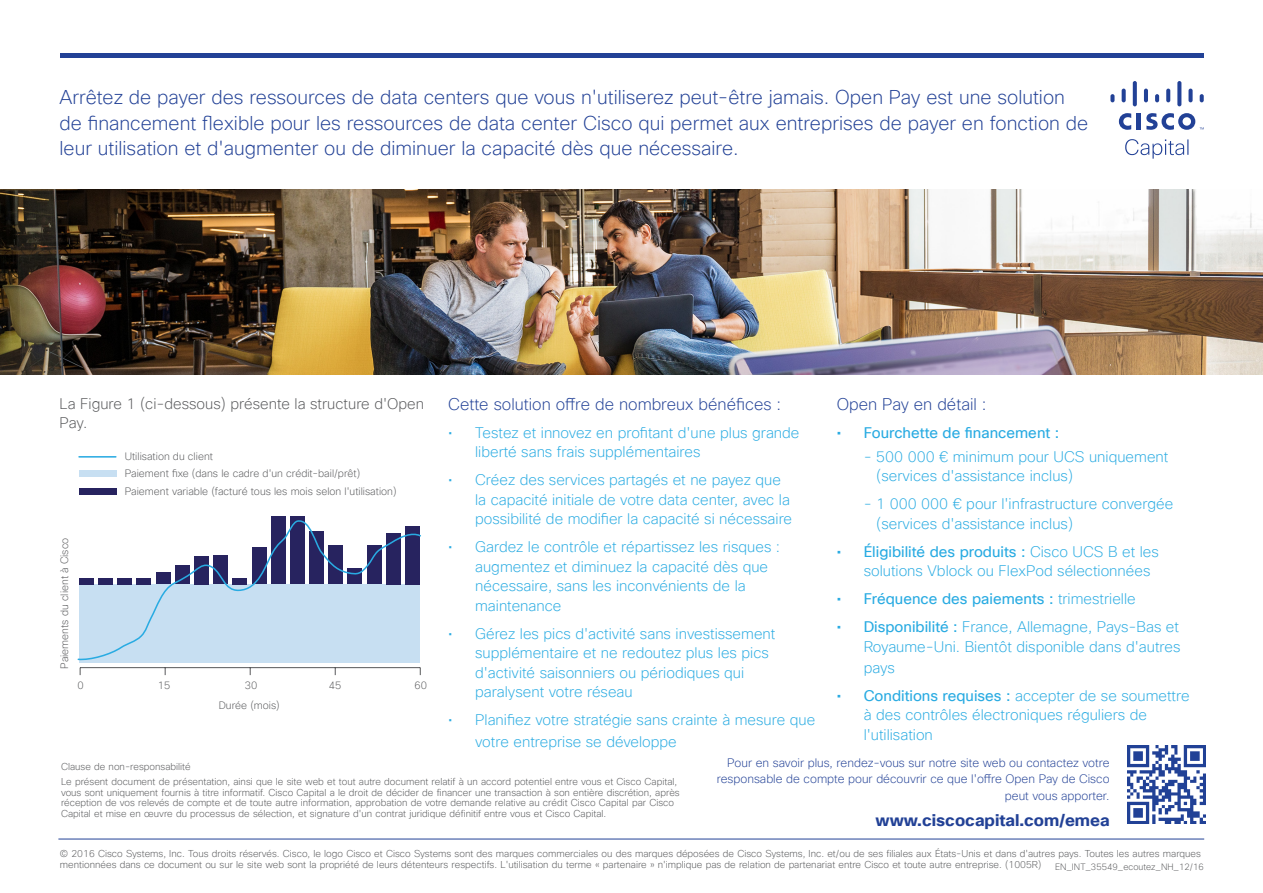
<style>
.page{position:relative;width:1263px;height:893px;background:#fff}
.page>*{position:absolute;margin:0;border:0;box-sizing:border-box;transform-origin:0 0}
.t1{font:200 19.5px/25.5px "Cisco Sans TT";color:#224196}
.t2{font:200 16.5px "Cisco Sans TT";color:#224196}
.t3{font:700 16.5px "Cisco Sans TT";color:#224196}
.t4{font:200 15px/19.5px "Cisco Sans TT";color:#29abe2}
.t5{font:15px "Cisco Sans TT";color:#29abe2}
.t6{font:200 15px/19.5px "Cisco Sans TT";color:#57585a}
.t7{font:200 12px/16.5px "Cisco Sans TT";color:#224196;text-align:right}
.t8{font:200 10.5px "Cisco Sans TT";color:#57585a}
.t9{font:200 9.75px/10.5px "Cisco Sans TT";color:#57585a}
.t10{font:200 9px "Cisco Sans TT";color:#57585a}
.s1{font-weight:400}
.s2{font-weight:200}
</style>
<div class="page">
<img style="left:0;top:189px;width:1263px;height:186px">
<hr style="left:58px;top:839px;width:1146px;height:1px;background:#224196">
<div style="left:60px;top:53px;width:1144px;height:5px;background:#224196"></div>
<img style="left:1127px;top:745px;width:78px;height:78px">
<svg style="left:1125px;top:139px;width:63px;height:20px"></svg>
<hr style="left:1137px;top:113px;width:4px;height:16px;background:#224196">
<svg style="left:1119px;top:113px;width:12px;height:17px"></svg>
<svg style="left:1110px;top:94px;width:4px;height:8px"></svg>
<svg style="left:1122px;top:89px;width:4px;height:13px"></svg>
<svg style="left:1133px;top:81px;width:4px;height:25px"></svg>
<hr style="left:1144px;top:89px;width:4px;height:13px;background:#224196;border-radius:2px">
<svg style="left:1155px;top:94px;width:4px;height:8px"></svg>
<svg style="left:1166px;top:89px;width:4px;height:13px"></svg>
<svg style="left:1177px;top:81px;width:4px;height:25px"></svg>
<svg style="left:1188px;top:89px;width:4px;height:13px"></svg>
<svg style="left:1200px;top:94px;width:4px;height:8px"></svg>
<svg style="left:1146px;top:113px;width:58px;height:17px"></svg>
<div style="left:79px;top:584px;width:341px;height:79px;background:#c7dff2"></div>
<div style="left:79px;top:470px;width:38px;height:7px;background:#c7dff2"></div>
<div style="left:79px;top:488px;width:38px;height:6px;background:#27235f"></div>
<svg style="left:77px;top:516px;width:344px;height:145px"></svg>
<hr style="left:79px;top:456px;width:37px;height:2px;background:#29abe2">
<hr style="left:80px;top:667px;width:340px;height:1px;background:#57585a">
<p class="t1" style="left:60px;top:85px;width:1030px">Arrêtez de payer des ressources de data centers que vous n'utiliserez peut-être jamais. Open Pay est une solution de financement flexible pour les ressources de data center Cisco qui permet aux entreprises de payer en fonction de leur utilisation et d'augmenter ou de diminuer la capacité dès que nécessaire.</p>
<p class="t6" style="left:60px;top:394px;width:366px">La Figure 1 (ci-dessous) présente la structure d'Open<br>Pay.</p>
<p class="t2" style="left:448px;top:393px;width:335px">Cette solution offre de nombreux bénéfices :</p>
<p class="t4" style="left:475px;top:423px;width:326px;text-indent:-27px">• Testez et innovez en profitant d'une plus grande liberté sans frais supplémentaires</p>
<p class="t4" style="left:475px;top:471px;width:319px;text-indent:-27px">• Créez des services partagés et ne payez que la capacité initiale de votre data center, avec la possibilité de modifier la capacité si nécessaire</p>
<p class="t4" style="left:475px;top:538px;width:307px;text-indent:-27px">• Gardez le contrôle et répartissez les risques : augmentez et diminuez la capacité dès que nécessaire, sans les inconvénients de la maintenance</p>
<p class="t4" style="left:475px;top:624px;width:302px;text-indent:-27px">• Gérez les pics d'activité sans investissement supplémentaire et ne redoutez plus les pics d'activité saisonniers ou périodiques qui paralysent votre réseau</p>
<p class="t4" style="left:475px;top:710px;width:342px;line-height:21px;text-indent:-27px">• Planifiez votre stratégie sans crainte à mesure que votre entreprise se développe</p>
<p class="t8" style="left:125px;top:449px;width:90px">Utilisation du client</p>
<p class="t8" style="left:125px;top:467px;width:237px">Paiement fixe (dans le cadre d'un crédit-bail/prêt)</p>
<p class="t8" style="left:125px;top:484px;width:273px">Paiement variable (facturé tous les mois selon l'utilisation)</p>
<p class="t8" style="left:58px;top:669px;width:132px;rotate:-90deg">Paiements du client à Cisco</p>
<p class="t8" style="left:77px;top:678px;width:8px">0</p>
<p class="t8" style="left:158px;top:678px;width:14px">15</p>
<p class="t8" style="left:245px;top:678px;width:14px">30</p>
<p class="t8" style="left:329px;top:678px;width:14px">45</p>
<p class="t8" style="left:414px;top:678px;width:14px">60</p>
<p class="t8" style="left:219px;top:698px;width:63px">Durée (mois)</p>
<p class="t2" style="left:837px;top:393px;width:151px">Open Pay en détail :</p>
<p class="t5" style="left:837px;top:423px;width:224px">• Fourchette de financement :</p>
<p class="t4" style="left:876px;top:447px;width:294px;text-indent:-13px">- 500 000 € minimum pour UCS uniquement (services d'assistance inclus)</p>
<p class="t4" style="left:876px;top:495px;width:299px;text-indent:-13px">- 1 000 000 € pour l'infrastructure convergée (services d'assistance inclus)</p>
<p class="t4" style="left:864px;top:542px;width:297px;text-indent:-27px"><span class="s1">• Éligibilité des produits :</span> Cisco UCS B et les solutions Vblock ou FlexPod sélectionnées</p>
<p class="t5" style="left:837px;top:589px;width:301px">• Fréquence des paiements : <span class="s2">trimestrielle</span></p>
<p class="t4" style="left:837px;top:618px;width:345px;text-align:right"><span class="s1">• Disponibilité :</span> France, Allemagne, Pays-Bas et<br>Royaume-Uni. Bientôt disponible dans d'autres</p>
<p class="t4" style="left:864px;top:658px;width:33px">pays</p>
<p class="t4" style="left:864px;top:686px;width:327px;text-indent:-27px"><span class="s1">• Conditions requises :</span> accepter de se soumettre à des contrôles électroniques réguliers de l'utilisation</p>
<p class="t9" style="left:61px;top:762px;width:131px">Clause de non-responsabilité</p>
<p class="t9" style="left:61px;top:777px;width:620px">Le présent document de présentation, ainsi que le site web et tout autre document relatif à un accord potentiel entre vous et Cisco Capital, vous sont uniquement fournis à titre informatif. Cisco Capital a le droit de décider de financer une transaction à son entière discrétion, après réception de vos relevés de compte et de toute autre information, approbation de votre demande relative au crédit Cisco Capital par Cisco Capital et mise en œuvre du processus de sélection, et signature d'un contrat juridique définitif entre vous et Cisco Capital.</p>
<p class="t7" style="left:717px;top:755px;width:394px">Pour en savoir plus, rendez-vous sur notre site web ou contactez votre responsable de compte pour découvrir ce que l'offre Open Pay de Cisco peut vous apporter.</p>
<p class="t3" style="left:875px;top:810px;width:236px">www.ciscocapital.com/emea</p>
<p class="t9" style="left:60px;top:849px;width:1142px">© 2016 Cisco Systems, Inc. Tous droits réservés. Cisco, le logo Cisco et Cisco Systems sont des marques commerciales ou des marques déposées de Cisco Systems, Inc. et/ou de ses filiales aux États-Unis et dans d'autres pays. Toutes les autres marques mentionnées dans ce document ou sur le site web sont la propriété de leurs détenteurs respectifs. L'utilisation du terme « partenaire » n'implique pas de relation de partenariat entre Cisco et toute autre entreprise. (1005R)</p>
<p class="t10" style="left:1055px;top:861px;width:150px">EN_INT_35549_ecoutez_NH_12/16</p>
</div>
